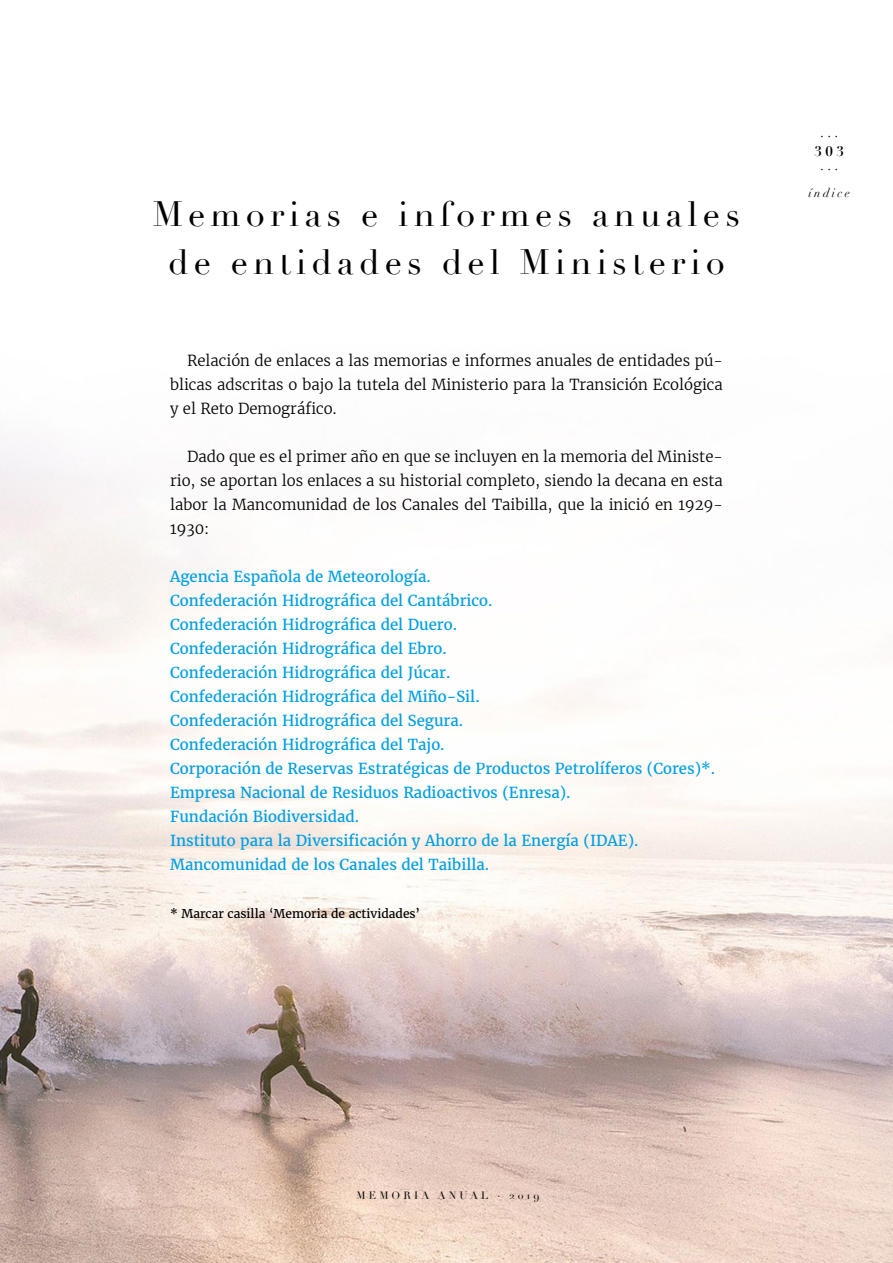
<style>
.page{position:relative;width:893px;height:1263px;background:#fff}
.page>*{position:absolute;margin:0;border:0;box-sizing:border-box;transform-origin:0 0}
.t1{font:34.5px/48px "Didot";letter-spacing:.15em;color:#000;text-align:center}
.t2{font:15px "Merriweather";color:#009fe3}
.t3{font:300 15px/24px "Merriweather";color:#000;text-align:justify}
.t4{font:13.5px "Didot";color:#000}
.t5{font:700 13.5px "Didot";color:#000}
.t6{font:12px "Merriweather";color:#000}
.t7{font:italic 12px "Didot";letter-spacing:.2em;color:#000}
.t8{font:10.5px "Didot";letter-spacing:.3em;color:#000}
.s1{font-size:13.5px}
</style>
<div class="page">
<img style="left:0;top:447px;width:893px;height:816px">
<p class="t1" style="left:153px;top:190px;width:589px">Memorias e informes anuales de entidades del Ministerio</p>
<p class="t3" style="left:170px;top:348px;width:554px;text-indent:17px">Relación de enlaces a las memorias e informes anuales de entidades pú&shy;blicas adscritas o bajo la tutela del Ministerio para la Transición Ecológica y el Reto Demográfico.</p>
<p class="t3" style="left:170px;top:444px;width:554px;text-indent:17px">Dado que es el primer año en que se incluyen en la memoria del Ministe&shy;rio, se aportan los enlaces a su historial completo, siendo la decana en esta labor la Mancomunidad de los Canales del Taibilla, que la inició en 1929- 1930:</p>
<p class="t2" style="left:170px;top:567px;width:262px">Agencia Española de Meteorología.</p>
<p class="t2" style="left:170px;top:591px;width:324px">Confederación Hidrográfica del Cantábrico.</p>
<p class="t2" style="left:170px;top:615px;width:289px">Confederación Hidrográfica del Duero.</p>
<p class="t2" style="left:170px;top:639px;width:278px">Confederación Hidrográfica del Ebro.</p>
<p class="t2" style="left:170px;top:663px;width:282px">Confederación Hidrográfica del Júcar.</p>
<p class="t2" style="left:170px;top:687px;width:311px">Confederación Hidrográfica del Miño-Sil.</p>
<p class="t2" style="left:170px;top:711px;width:295px">Confederación Hidrográfica del Segura.</p>
<p class="t2" style="left:170px;top:735px;width:276px">Confederación Hidrográfica del Tajo.</p>
<p class="t2" style="left:170px;top:759px;width:547px">Corporación de Reservas Estratégicas de Productos Petrolíferos (Cores)*.</p>
<p class="t2" style="left:170px;top:783px;width:402px">Empresa Nacional de Residuos Radioactivos (Enresa).</p>
<p class="t2" style="left:170px;top:807px;width:191px">Fundación Biodiversidad.</p>
<p class="t2" style="left:170px;top:831px;width:470px">Instituto para la Diversificación y Ahorro de la Energía (IDAE).</p>
<p class="t2" style="left:170px;top:855px;width:321px">Mancomunidad de los Canales del Taibilla.</p>
<p class="t6" style="left:170px;top:906px;width:252px">* Marcar casilla ‘Memoria de actividades’</p>
<p class="t4" style="left:820px;top:127px;width:20px">···</p>
<p class="t5" style="left:814px;top:143px;width:31px">303</p>
<p class="t4" style="left:820px;top:160px;width:20px">···</p>
<p class="t7" style="left:808px;top:186px;width:43px">índice</p>
<p class="t8" style="left:339px;top:1189px;width:216px"><span class="s1">–</span> MEMORIA ANUAL · 2019 –</p>
</div>
